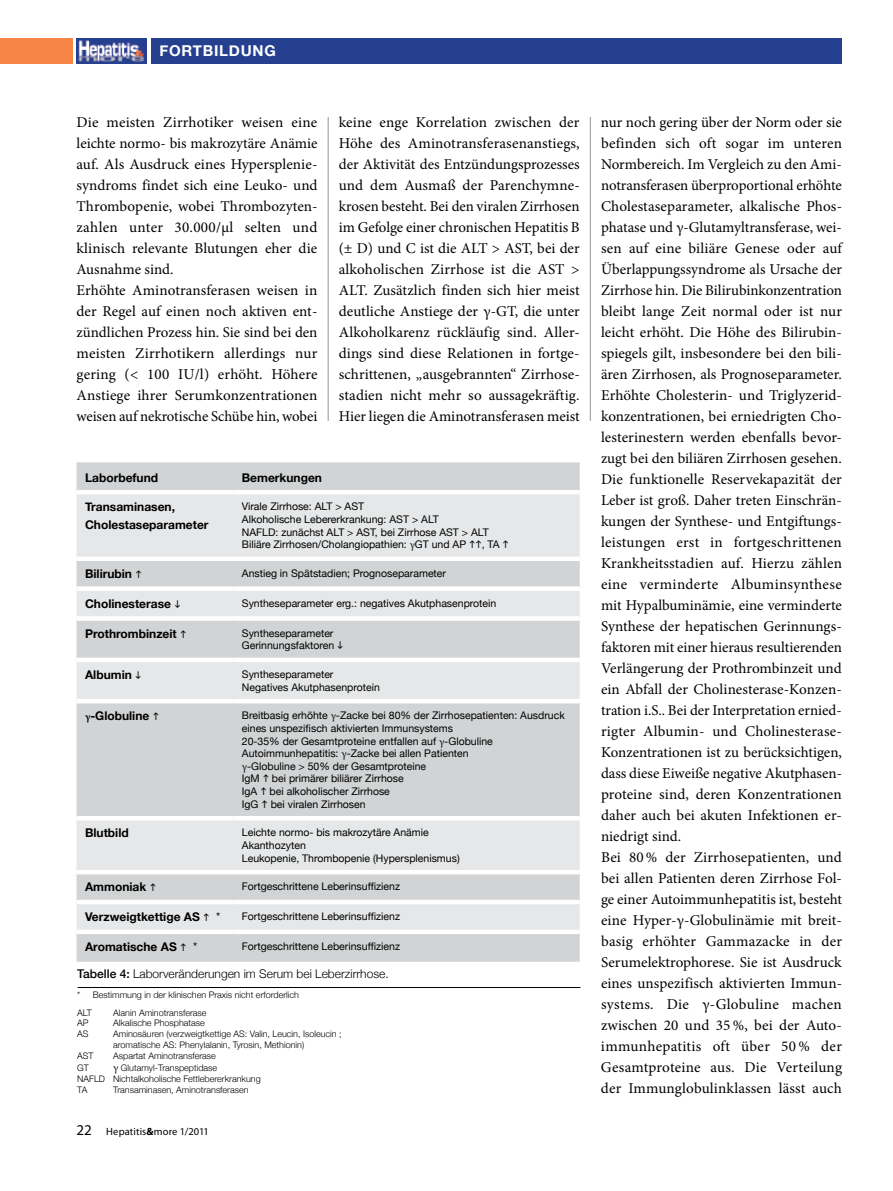
<style>
.page{position:relative;width:893px;height:1191px;background:#fff}
.page>*{position:absolute;margin:0;border:0;box-sizing:border-box;transform-origin:0 0}
.t1{font:15px/21px "Minion Pro";letter-spacing:.005em;color:#000}
.t2{font:700 15px "Helvetica Neue";letter-spacing:.05em;color:#fff}
.t3{font:700 12px/17.2px "Helvetica Neue";color:#000}
.t4{font:300 12px "Helvetica Neue";color:#000}
.t5{font:12px "Helvetica Neue";color:#000}
.t6{font:10.5px/12.6px "Helvetica Neue";color:#000}
.t7{font:10.5px "Myriad Pro";letter-spacing:.01em;color:#000}
.t8{font:300 9px/10.8px "Helvetica Neue";color:#000}
.s1{font-family:"Minion Pro"}
.s2{font-family:"Minion Pro";font-size:10.5px}
.s3{font-size:12px}
.s4{font-weight:500}
.s5{font-family:"Minion Pro";font-weight:400;font-size:10.5px}
.s6{font-size:15px}
.s7{font-weight:700}
</style>
<div class="page">
<div style="left:151px;top:39px;width:691px;height:25px;background:#25408f"></div>
<div style="left:0;top:39px;width:72px;height:25px;background:#f58445"></div>
<img style="left:77px;top:39px;width:70px;height:25px">
<div style="left:77px;top:462px;width:503px;height:499px;background:#d1d3d4"></div>
<svg style="left:77px;top:494px;width:503px;height:435px;background:#dbddde"></svg>
<hr style="left:77px;top:490px;width:156px;height:4px;background:#fff">
<hr style="left:233px;top:490px;width:347px;height:4px;background:#fff">
<div style="left:77px;top:556px;width:156px;height:5px;background:#fff"></div>
<div style="left:233px;top:556px;width:347px;height:5px;background:#fff"></div>
<div style="left:77px;top:586px;width:156px;height:5px;background:#fff"></div>
<div style="left:233px;top:586px;width:347px;height:5px;background:#fff"></div>
<hr style="left:77px;top:616px;width:156px;height:4px;background:#fff">
<hr style="left:233px;top:616px;width:347px;height:4px;background:#fff">
<div style="left:77px;top:657px;width:156px;height:5px;background:#fff"></div>
<div style="left:233px;top:657px;width:347px;height:5px;background:#fff"></div>
<hr style="left:77px;top:699px;width:156px;height:4px;background:#fff">
<hr style="left:233px;top:699px;width:347px;height:4px;background:#fff">
<hr style="left:77px;top:816px;width:156px;height:4px;background:#fff">
<hr style="left:233px;top:816px;width:347px;height:4px;background:#fff">
<hr style="left:77px;top:870px;width:156px;height:4px;background:#fff">
<hr style="left:233px;top:870px;width:347px;height:4px;background:#fff">
<div style="left:77px;top:899px;width:156px;height:5px;background:#fff"></div>
<div style="left:233px;top:899px;width:347px;height:5px;background:#fff"></div>
<div style="left:77px;top:929px;width:156px;height:5px;background:#fff"></div>
<div style="left:233px;top:929px;width:347px;height:5px;background:#fff"></div>
<hr style="left:78px;top:987px;width:502px;height:1px;background:#000">
<hr style="left:590px;top:117px;width:1px;height:304px;background:#939598">
<hr style="left:328px;top:117px;width:1px;height:304px;background:#939598">
<svg style="left:470px;top:540px;width:11px;height:8px"></svg>
<svg style="left:503px;top:540px;width:5px;height:8px"></svg>
<svg style="left:136px;top:570px;width:5px;height:8px"></svg>
<svg style="left:175px;top:600px;width:5px;height:8px"></svg>
<svg style="left:181px;top:630px;width:4px;height:7px"></svg>
<svg style="left:338px;top:641px;width:4px;height:8px"></svg>
<svg style="left:136px;top:671px;width:5px;height:8px"></svg>
<svg style="left:154px;top:712px;width:4px;height:8px"></svg>
<svg style="left:261px;top:774px;width:7px;height:33px"></svg>
<svg style="left:151px;top:883px;width:4px;height:8px"></svg>
<svg style="left:204px;top:913px;width:5px;height:8px"></svg>
<svg style="left:181px;top:943px;width:4px;height:8px"></svg>
<p class="t2" style="left:159px;top:42px;width:118px">Fortbildung</p>
<p class="t1" style="left:77px;top:112px;width:243px">Die meisten Zirrhotiker weisen eine leichte normo- bis makrozytäre Anämie auf. Als Ausdruck eines Hypersplenie&shy;syndroms findet sich eine Leuko- und Thrombopenie, wobei Thrombozyten&shy;zahlen unter 30.000/μl selten und klinisch relevante Blutungen eher die Ausnahme sind.<br>Erhöhte Aminotransferasen weisen in der Regel auf einen noch aktiven ent&shy;zündlichen Prozess hin. Sie sind bei den meisten Zirrhotikern allerdings nur gering (&lt; 100 IU/l) erhöht. Höhere Anstiege ihrer Serumkonzentrationen weisen auf nekrotische Schübe hin, wobei</p>
<p class="t1" style="left:339px;top:112px;width:243px;text-align:justify">keine enge Korrelation zwischen der Höhe des Aminotransferasenanstiegs, der Aktivität des Entzündungsprozesses und dem Ausmaß der Parenchymne&shy;krosen besteht. Bei den viralen Zirrhosen im Gefolge einer chronischen Hepatitis B (± D) und C ist die ALT &gt; AST, bei der alkoholischen Zirrhose ist die AST &gt; ALT. Zusätzlich finden sich hier meist deutliche Anstiege der γ-GT, die unter Alkoholkarenz rückläufig sind. Aller&shy;dings sind diese Relationen in fortge&shy;schrittenen, „ausgebrannten“ Zirrhose&shy;stadien nicht mehr so aussagekräftig.<br>Hier liegen die Aminotransferasen meist</p>
<p class="t1" style="left:601px;top:112px;width:243px">nur noch gering über der Norm oder sie befinden sich oft sogar im unteren Normbereich. Im Vergleich zu den Ami&shy;notransferasen überproportional erhöhte Cholestaseparameter, alkalische Phos&shy;phatase und γ-Glutamyltransferase, wei&shy;sen auf eine biliäre Genese oder auf Überlappungssyndrome als Ursache der Zirrhose hin. Die Bilirubinkonzentration bleibt lange Zeit normal oder ist nur leicht erhöht. Die Höhe des Bilirubin&shy;spiegels gilt, insbesondere bei den bili&shy;ären Zirrhosen, als Prognoseparameter.<br>Erhöhte Cholesterin- und Triglyzerid&shy;konzentrationen, bei erniedrigten Cho&shy;lesterinestern werden ebenfalls bevor&shy;zugt bei den biliären Zirrhosen gesehen.<br>Die funktionelle Reservekapazität der Leber ist groß. Daher treten Einschrän&shy;kungen der Synthese- und Entgiftungs&shy;leistungen erst in fortgeschrittenen Krankheitsstadien auf. Hierzu zählen eine verminderte Albuminsynthese mit Hypalbuminämie, eine verminderte Synthese der hepatischen Gerinnungs&shy;faktoren mit einer hieraus resultierenden Verlängerung der Prothrombinzeit und ein Abfall der Cholinesterase-Konzen&shy;tration i.S.. Bei der Interpretation ernied&shy;rigter Albumin- und Cholinesterase-Konzentrationen ist zu berücksichtigen, dass diese Eiweiße negative Akutphasen&shy;proteine sind, deren Konzentrationen daher auch bei akuten Infektionen er&shy;niedrigt sind.<br>Bei 80% der Zirrhosepatienten, und bei allen Patienten deren Zirrhose Fol&shy;ge einer Autoimmunhepatitis ist, besteht eine Hyper-γ-Globulinämie mit breit&shy;basig erhöhter Gammazacke in der Serumelektrophorese. Sie ist Ausdruck eines unspezifisch aktivierten Immun&shy;systems. Die γ-Globuline machen zwischen 20 und 35%, bei der Auto&shy;immunhepatitis oft über 50 % der Gesamtproteine aus. Die Verteilung der Immunglobulinklassen lässt auch</p>
<p class="t3" style="left:85px;top:468px;width:75px">Laborbefund</p>
<p class="t3" style="left:242px;top:468px;width:82px">Bemerkungen</p>
<p class="t3" style="left:85px;top:498px;width:125px">Transaminasen,<br>Cholestaseparameter</p>
<p class="t6" style="left:242px;top:500px;width:248px">Virale Zirrhose: ALT &gt; AST<br>Alkoholische Lebererkrankung: AST &gt; ALT<br>NAFLD: zunächst ALT &gt; AST, bei Zirrhose AST &gt; ALT Biliäre Zirrhosen/Cholangiopathien: <span class="s1">γ</span>GT und AP</p>
<p class="t6" style="left:482px;top:538px;width:19px">, TA</p>
<p class="t3" style="left:85px;top:565px;width:49px">Bilirubin</p>
<p class="t6" style="left:242px;top:567px;width:206px">Anstieg in Spätstadien; Prognoseparameter</p>
<p class="t3" style="left:85px;top:594px;width:87px">Cholinesterase</p>
<p class="t6" style="left:242px;top:596px;width:256px">Syntheseparameter erg.: negatives Akutphasenprotein</p>
<p class="t3" style="left:85px;top:624px;width:93px">Prothrombinzeit</p>
<p class="t6" style="left:242px;top:626px;width:94px">Syntheseparameter<br>Gerinnungsfaktoren</p>
<p class="t3" style="left:85px;top:666px;width:48px">Albumin</p>
<p class="t6" style="left:242px;top:668px;width:140px">Syntheseparameter<br>Negatives Akutphasenprotein</p>
<p class="t3" style="left:85px;top:707px;width:66px"><span class="s2">γ</span>-Globuline</p>
<p class="t6" style="left:242px;top:709px;width:324px">Breitbasig erhöhte <span class="s1">γ</span>-Zacke bei 80% der Zirrhosepatienten: Ausdruck eines unspezifisch aktivierten Immunsystems<br>20-35% der Gesamtproteine entfallen auf <span class="s1">γ</span>-Globuline Autoimmunhepatitis: <span class="s1">γ</span>-Zacke bei allen Patienten<br><span class="s1">γ</span>-Globuline &gt; 50% der Gesamtproteine<br>IgM bei primärer biliärer Zirrhose<br>IgA bei alkoholischer Zirrhose<br>IgG bei viralen Zirrhosen</p>
<p class="t3" style="left:85px;top:824px;width:45px">Blutbild</p>
<p class="t6" style="left:242px;top:826px;width:219px">Leichte normo- bis makrozytäre Anämie<br>Akanthozyten<br>Leukopenie, Thrombopenie (Hypersplenismus)</p>
<p class="t3" style="left:85px;top:878px;width:63px">Ammoniak</p>
<p class="t6" style="left:242px;top:880px;width:160px">Fortgeschrittene Leberinsuffizienz</p>
<p class="t3" style="left:85px;top:908px;width:116px">Verzweigtkettige AS</p>
<p class="t6" style="left:216px;top:910px;width:185px"><span class="s3">*</span> Fortgeschrittene Leberinsuffizienz</p>
<p class="t3" style="left:85px;top:938px;width:93px">Aromatische AS</p>
<p class="t5" style="left:193px;top:939px;width:6px">*</p>
<p class="t6" style="left:242px;top:939px;width:160px">Fortgeschrittene Leberinsuffizienz</p>
<p class="t4" style="left:77px;top:966px;width:313px"><span class="s4">Tabelle 4:</span> Laborveränderungen im Serum bei Leberzirrhose.</p>
<p class="t8" style="left:77px;top:985px;width:223px;line-height:18px">* Bestimmung in der klinischen Praxis nicht erforderlich<br>ALT</p>
<p class="t8" style="left:113px;top:1006px;width:95px">Alanin Aminotransferase</p>
<p class="t8" style="left:77px;top:1017px;width:13px">AP</p>
<p class="t8" style="left:113px;top:1017px;width:93px">Alkalische Phosphatase</p>
<p class="t8" style="left:77px;top:1028px;width:13px">AS</p>
<p class="t8" style="left:113px;top:1028px;width:230px">Aminosäuren (verzweigtkettige AS: Valin, Leucin, Isoleucin ; aromatische AS: Phenylalanin, Tyrosin, Methionin)</p>
<p class="t8" style="left:77px;top:1050px;width:18px">AST</p>
<p class="t8" style="left:113px;top:1050px;width:104px">Aspartat Aminotransferase</p>
<p class="t8" style="left:77px;top:1062px;width:13px">GT</p>
<p class="t8" style="left:77px;top:1062px;width:185px;text-indent:36px"><span class="s5">γ</span> Glutamyl-Transpeptidase<br>NAFLD Nichtalkoholische Fettlebererkrankung<br>TA</p>
<p class="t8" style="left:113px;top:1084px;width:137px">Transaminasen, Aminotransferasen</p>
<p class="t7" style="left:77px;top:1125px;width:134px"><span class="s6">22</span> Hepatitis<span class="s7">&amp;</span>more 1/2011</p>
</div>
